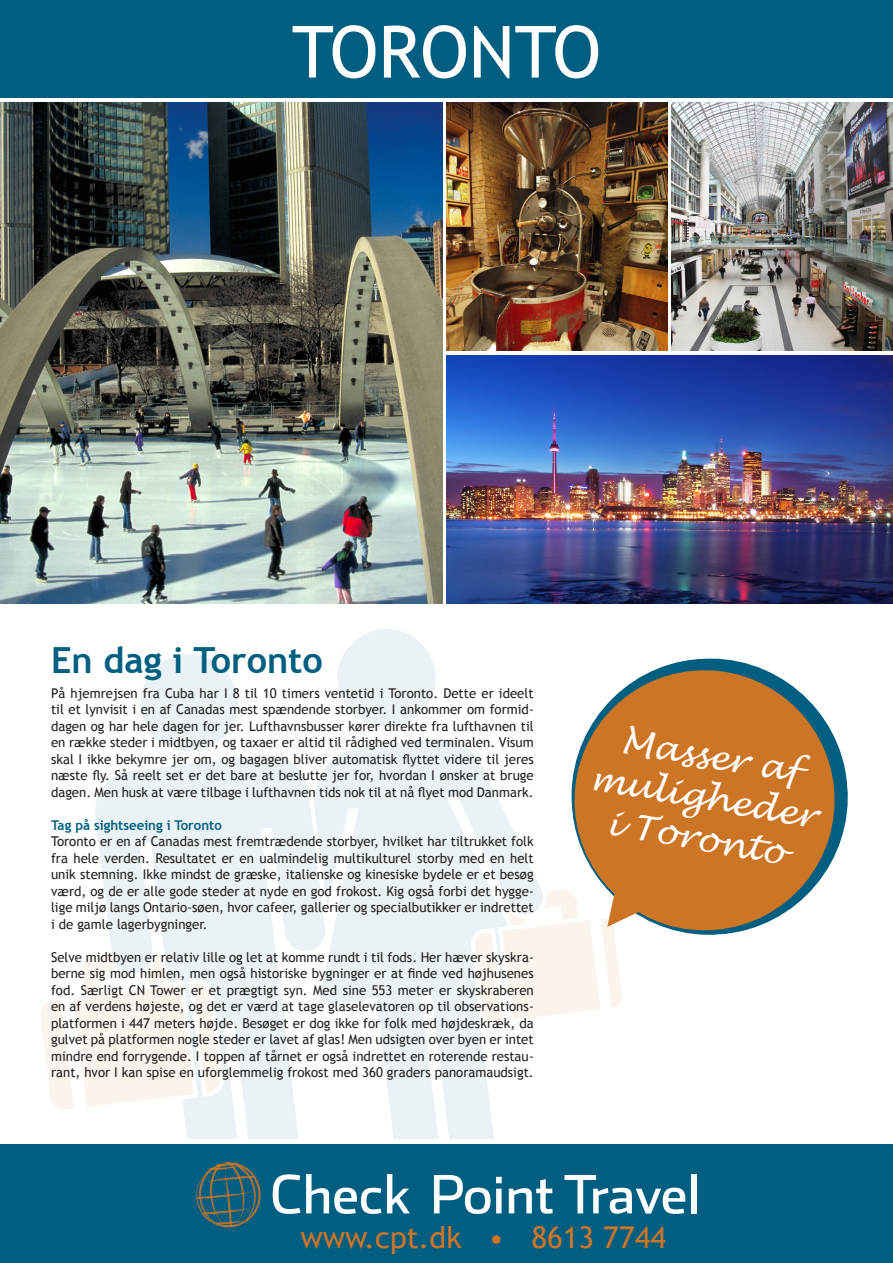
<style>
.page{position:relative;width:893px;height:1263px;background:#fff}
.page>*{position:absolute;margin:0;border:0;box-sizing:border-box;transform-origin:0 0}
.t1{font:72px "Trebuchet MS";color:#fff}
.Overskrift{font:700 36px "Trebuchet MS";color:#005e80}
.t2{font:italic 34.5px "Lucida Handwriting";color:#fff}
.brødtekst_sort{font:30px "Trebuchet MS";color:#ce7527}
.Brødtekst{font:13.5px/16.5px "Trebuchet MS";color:#231f20;text-align:justify}
.Brødtekst-2{font:700 13.5px "Trebuchet MS";color:#005e80}
</style>
<div class="page">
<svg style="left:337px;top:629px;width:99px;height:98px"></svg>
<svg style="left:330px;top:739px;width:165px;height:400px;fill:#ebf2f5"></svg>
<svg style="left:141px;top:654px;width:97px;height:94px"></svg>
<svg style="left:95px;top:748px;width:235px;height:391px;fill:#ebf2f5"></svg>
<svg style="left:40px;top:950px;width:184px;height:164px"></svg>
<div style="left:0;top:0;width:892px;height:98px;background:#005e80"></div>
<img style="left:446px;top:355px;width:447px;height:249px">
<img style="left:0;top:102px;width:442px;height:502px">
<img style="left:446px;top:102px;width:222px;height:249px">
<img style="left:672px;top:102px;width:221px;height:249px">
<svg style="left:671px;top:658px;width:177px;height:184px"></svg>
<svg style="left:571px;top:664px;width:269px;height:270px;fill:#cc7525"></svg>
<svg style="left:471px;top:792px;width:256px;height:235px"></svg>
<div style="left:0;top:1144px;width:893px;height:119px;background:#005e80"></div>
<svg style="left:273px;top:1174px;width:27px;height:40px"></svg>
<svg style="left:306px;top:1174px;width:75px;height:40px"></svg>
<svg style="left:387px;top:1174px;width:23px;height:39px"></svg>
<svg style="left:434px;top:1175px;width:56px;height:39px"></svg>
<svg style="left:496px;top:1177px;width:6px;height:36px"></svg>
<svg style="left:509px;top:1179px;width:44px;height:35px"></svg>
<svg style="left:564px;top:1175px;width:121px;height:39px"></svg>
<div style="left:691px;top:1174px;width:6px;height:39px;background:#fff"></div>
<svg style="left:196px;top:1162px;width:65px;height:65px"></svg>
<p class="t1" style="left:292px;top:10px;width:311px">TORONTO</p>
<p class="Overskrift" style="left:51px;top:638px;width:273px">En dag i Toronto</p>
<p class="Brødtekst" style="left:51px;top:685px;width:484px">På hjemrejsen fra Cuba har I 8 til 10 timers ventetid i Toronto. Dette er ideelt til et lynvisit i en af Canadas mest spændende storbyer. I ankommer om formid&shy;dagen og har hele dagen for jer. Lufthavnsbusser kører direkte fra lufthavnen til en række steder i midtbyen, og taxaer er altid til rådighed ved terminalen. Visum skal I ikke bekymre jer om, og bagagen bliver automatisk flyttet videre til jeres næste fly. Så reelt set er det bare at beslutte jer for, hvordan I ønsker at bruge dagen. Men husk at være tilbage i lufthavnen tids nok til at nå flyet mod Danmark.</p>
<p class="Brødtekst-2" style="left:51px;top:817px;width:172px">Tag på sightseeing i Toronto</p>
<p class="Brødtekst" style="left:51px;top:833px;width:484px">Toronto er en af Canadas mest fremtrædende storbyer, hvilket har tiltrukket folk fra hele verden. Resultatet er en ualmindelig multikulturel storby med en helt unik stemning. Ikke mindst de græske, italienske og kinesiske bydele er et besøg værd, og de er alle gode steder at nyde en god frokost. Kig også forbi det hygge&shy;lige miljø langs Ontario-søen, hvor cafeer, gallerier og specialbutikker er indrettet i de gamle lagerbygninger.</p>
<p class="Brødtekst" style="left:51px;top:949px;width:484px">Selve midtbyen er relativ lille og let at komme rundt i til fods. Her hæver skyskra&shy;berne sig mod himlen, men også historiske bygninger er at finde ved højhusenes fod. Særligt CN Tower er et prægtigt syn. Med sine 553 meter er skyskraberen en af verdens højeste, og det er værd at tage glaselevatoren op til observations&shy;platformen i 447 meters højde. Besøget er dog ikke for folk med højdeskræk, da gulvet på platformen nogle steder er lavet af glas! Men udsigten over byen er intet mindre end forrygende. I toppen af tårnet er også indrettet en roterende restau&shy;rant, hvor I kan spise en uforglemmelig frokost med 360 graders panoramaudsigt.</p>
<p class="t2" style="left:625px;top:720px;width:181px;rotate:10deg">Masser af</p>
<p class="t2" style="left:593px;top:756px;width:232px;rotate:10deg">muligheder</p>
<p class="t2" style="left:610px;top:801px;width:182px;rotate:10deg">i Toronto</p>
<p class="brødtekst_sort" style="left:300px;top:1220px;width:367px">www.cpt.dk • 8613 7744</p>
</div>
